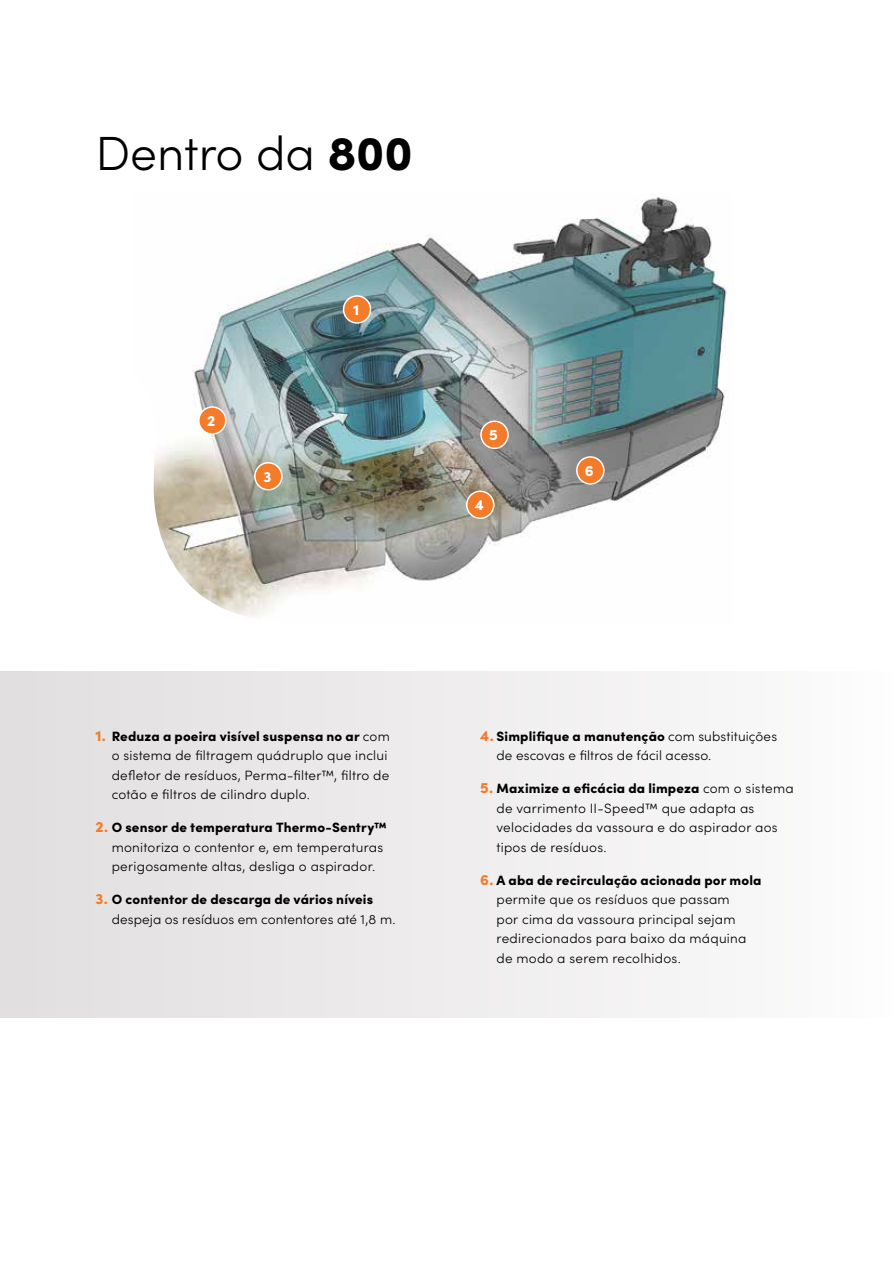
<style>
.page{position:relative;width:893px;height:1263px;background:#fff}
.page>*{position:absolute;margin:0;border:0;box-sizing:border-box;transform-origin:0 0}
.t1{font:300 48px "Sofia Pro";color:#000}
.t2{font:900 15px "Sofia Pro";color:#fff}
.t3{font:300 13.5px/19.5px "Sofia Pro";letter-spacing:.02em;color:#000}
.s1{font-weight:900}
.s2{font-weight:900;font-size:15px;color:#f47b29}
</style>
<div class="page">
<img style="left:195px;top:197px;width:532px;height:384px">
<img style="left:153px;top:368px;width:261px;height:250px">
<div style="left:0;top:671px;width:893px;height:346px;background:linear-gradient(to right,#e1dedf,#fcfcfc)"></div>
<div style="left:344px;top:296px;width:27px;height:27px;background:#f47b29;border-radius:50%"></div>
<div style="left:343px;top:295px;width:28px;height:29px;border:2px solid #fff;border-radius:50%"></div>
<div style="left:255px;top:463px;width:27px;height:27px;background:#f47b29;border-radius:50%"></div>
<div style="left:254px;top:462px;width:29px;height:28px;border:2px solid #fff;border-radius:50%"></div>
<div style="left:481px;top:421px;width:27px;height:27px;background:#f47b29;border-radius:50%"></div>
<div style="left:480px;top:420px;width:29px;height:29px;border:2px solid #fff;border-radius:50%"></div>
<div style="left:467px;top:491px;width:27px;height:27px;background:#f47b29;border-radius:50%"></div>
<div style="left:466px;top:490px;width:28px;height:29px;border:2px solid #fff;border-radius:50%"></div>
<div style="left:577px;top:457px;width:27px;height:27px;background:#f47b29;border-radius:50%"></div>
<div style="left:576px;top:456px;width:29px;height:29px;border:2px solid #fff;border-radius:50%"></div>
<div style="left:199px;top:407px;width:27px;height:27px;background:#f47b29;border-radius:50%"></div>
<div style="left:198px;top:406px;width:29px;height:29px;border:2px solid #fff;border-radius:50%"></div>
<h1 class="t1" style="left:95px;top:118px;width:319px">Dentro da <span class="s1">800</span></h1>
<p class="t2" style="left:207px;top:409px;width:10px">2</p>
<p class="t2" style="left:263px;top:465px;width:9px">3</p>
<p class="t2" style="left:353px;top:298px;width:8px">1</p>
<p class="t2" style="left:489px;top:423px;width:10px">5</p>
<p class="t2" style="left:475px;top:493px;width:11px">4</p>
<p class="t2" style="left:585px;top:459px;width:10px">6</p>
<p class="t3" style="left:112px;top:726px;width:280px;text-indent:-16px"><span class="s2">1.</span> <span class="s1">Reduza a poeira visível suspensa no ar</span> com o sistema de filtragem quádruplo que inclui defletor de resíduos, Perma-filter™, filtro de cotão e filtros de cilindro duplo.</p>
<p class="t3" style="left:112px;top:817px;width:277px;text-indent:-16px"><span class="s2">2.</span> <span class="s1">O sensor de temperatura Thermo-Sentry™ </span>monitoriza o contentor e, em temperaturas perigosamente altas, desliga o aspirador.</p>
<p class="t3" style="left:112px;top:889px;width:285px;text-indent:-16px"><span class="s2">3.</span> <span class="s1">O contentor de descarga de vários níveis </span>despeja os resíduos em contentores até 1,8 m.</p>
<p class="t3" style="left:496px;top:726px;width:282px;text-indent:-16px"><span class="s2">4.</span> <span class="s1">Simplifique a manutenção</span> com substituições de escovas e filtros de fácil acesso.</p>
<p class="t3" style="left:496px;top:778px;width:299px;text-indent:-16px"><span class="s2">5.</span> <span class="s1">Maximize a eficácia da limpeza</span> com o sistema de varrimento II-Speed™ que adapta as velocidades da vassoura e do aspirador aos tipos de resíduos.</p>
<p class="t3" style="left:496px;top:870px;width:267px;text-indent:-16px"><span class="s2">6.</span> <span class="s1">A aba de recirculação acionada por mola </span>permite que os resíduos que passam<br>por cima da vassoura principal sejam redirecionados para baixo da máquina de modo a serem recolhidos.</p>
</div>
